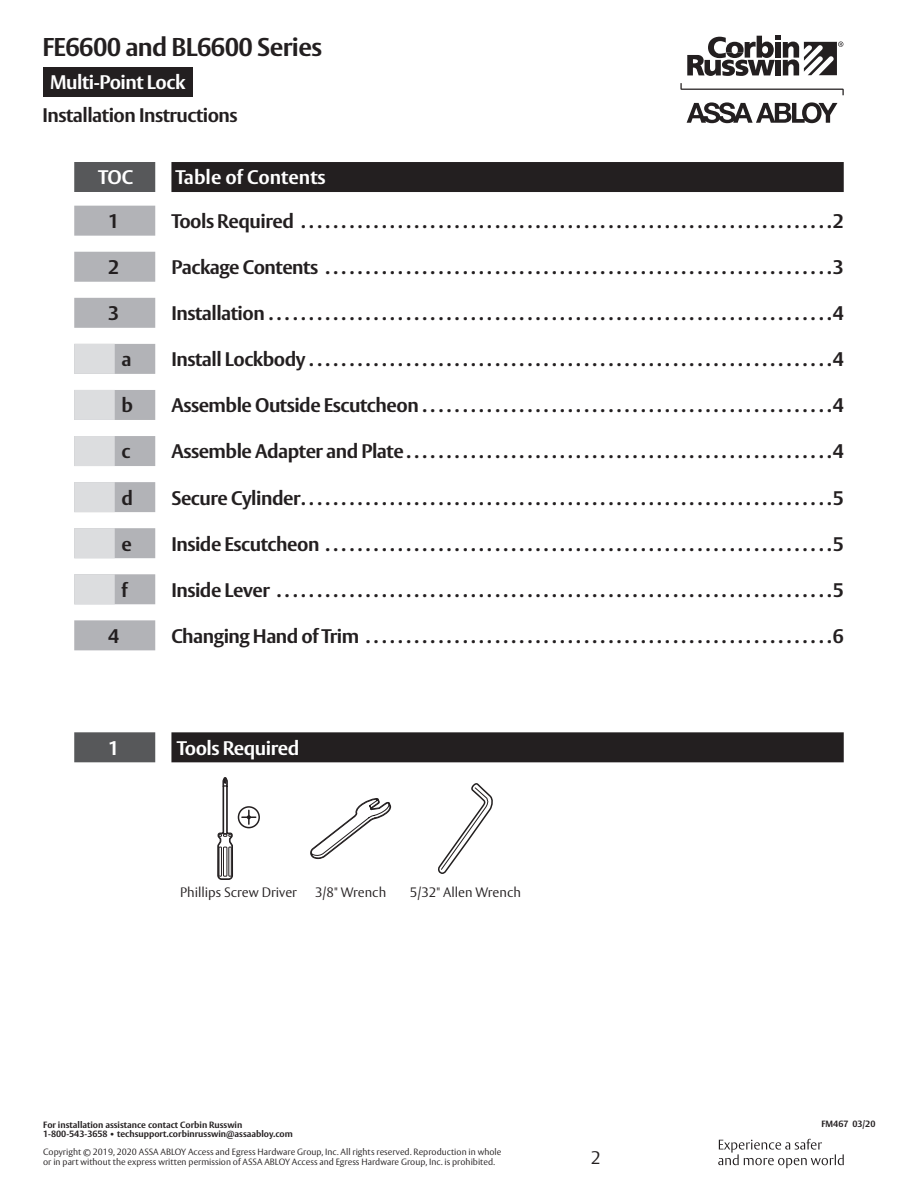
<style>
.page{position:relative;width:918px;height:1188px;background:#fff}
.page>*{position:absolute;margin:0;border:0;box-sizing:border-box;transform-origin:0 0}
.t1{font:700 25.5px "ASSA Vesta";letter-spacing:-.025em;color:#231f20}
.t2{font:700 19.5px "ASSA Vesta";letter-spacing:-.025em;color:#231f20}
.t3{font:700 19.5px "ASSA Vesta";letter-spacing:-.025em;color:#fff}
.t4{font:700 19.5px "ASSA Vesta";color:#fff}
.t5{font:300 18px "ASSA Vesta";color:#231f20}
.t6{font:300 13.5px "ASSA Vesta";color:#231f20}
.t7{font:300 9px/10.8px "ASSA Vesta";color:#231f20}
.t8{font:700 9px/9px "ASSA Vesta";color:#231f20}
</style>
<div class="page">
<div style="left:43px;top:67px;width:150px;height:30px;background:#231f20"></div>
<svg style="left:680px;top:83px;width:164px;height:12px"></svg>
<svg style="left:687px;top:102px;width:150px;height:21px"></svg>
<svg style="left:687px;top:36px;width:156px;height:40px"></svg>
<svg style="left:718px;top:1139px;width:126px;height:29px"></svg>
<div style="left:74px;top:732px;width:81px;height:30px;background:#57585a"></div>
<div style="left:171px;top:732px;width:673px;height:30px;background:#231f20"></div>
<svg style="left:217px;top:777px;width:16px;height:103px"></svg>
<svg style="left:238px;top:807px;width:21px;height:21px"></svg>
<div style="left:238px;top:806px;width:22px;height:22px;border:2px solid #231f20;border-radius:50%"></div>
<svg style="left:242px;top:810px;width:14px;height:14px"></svg>
<svg style="left:310px;top:798px;width:81px;height:61px"></svg>
<svg style="left:438px;top:783px;width:55px;height:91px"></svg>
<div style="left:74px;top:162px;width:81px;height:30px;background:#57585a"></div>
<div style="left:171px;top:162px;width:673px;height:30px;background:#231f20"></div>
<div style="left:74px;top:206px;width:81px;height:30px;background:#b2b3b7"></div>
<div style="left:74px;top:252px;width:81px;height:30px;background:#b2b3b7"></div>
<div style="left:74px;top:298px;width:81px;height:30px;background:#b2b3b7"></div>
<div style="left:74px;top:344px;width:81px;height:30px;background:#b2b3b7"></div>
<div style="left:74px;top:344px;width:41px;height:30px;background:#dcdddf"></div>
<div style="left:74px;top:390px;width:81px;height:30px;background:#b2b3b7"></div>
<div style="left:74px;top:390px;width:41px;height:30px;background:#dcdddf"></div>
<div style="left:74px;top:436px;width:81px;height:30px;background:#b2b3b7"></div>
<div style="left:74px;top:436px;width:41px;height:30px;background:#dcdddf"></div>
<div style="left:74px;top:482px;width:81px;height:30px;background:#b2b3b7"></div>
<div style="left:74px;top:482px;width:41px;height:30px;background:#dcdddf"></div>
<div style="left:74px;top:528px;width:81px;height:30px;background:#b2b3b7"></div>
<div style="left:74px;top:528px;width:41px;height:30px;background:#dcdddf"></div>
<div style="left:74px;top:574px;width:81px;height:30px;background:#b2b3b7"></div>
<div style="left:74px;top:574px;width:41px;height:30px;background:#dcdddf"></div>
<div style="left:74px;top:620px;width:81px;height:30px;background:#b2b3b7"></div>
<h1 class="t1" style="left:43px;top:31px;width:281px">FE6600 and BL6600 Series</h1>
<p class="t3" style="left:50px;top:70px;width:137px">Multi-Point Lock</p>
<p class="t2" style="left:43px;top:103px;width:197px">Installation Instructions</p>
<p class="t3" style="left:98px;top:166px;width:37px">TOC</p>
<p class="t4" style="left:176px;top:166px;width:152px">Table of Contents</p>
<p class="t2" style="left:108px;top:209px;width:13px">1</p>
<p class="t2" style="left:171px;top:209px;width:674px">Tools Required . . . . . . . . . . . . . . . . . . . . . . . . . . . . . . . . . . . . . . . . . . . . . . . . . . . . . . . . . . . . . . . . . 2</p>
<p class="t2" style="left:108px;top:255px;width:13px">2</p>
<p class="t2" style="left:171px;top:255px;width:674px">Package Contents . . . . . . . . . . . . . . . . . . . . . . . . . . . . . . . . . . . . . . . . . . . . . . . . . . . . . . . . . . . . . . 3</p>
<p class="t2" style="left:108px;top:301px;width:13px">3</p>
<p class="t2" style="left:171px;top:301px;width:674px">Installation . . . . . . . . . . . . . . . . . . . . . . . . . . . . . . . . . . . . . . . . . . . . . . . . . . . . . . . . . . . . . . . . . . . . . 4</p>
<p class="t2" style="left:122px;top:348px;width:12px">a</p>
<p class="t2" style="left:171px;top:348px;width:674px">Install Lockbody . . . . . . . . . . . . . . . . . . . . . . . . . . . . . . . . . . . . . . . . . . . . . . . . . . . . . . . . . . . . . . . . 4</p>
<p class="t2" style="left:122px;top:394px;width:13px">b</p>
<p class="t2" style="left:171px;top:394px;width:674px">Assemble Outside Escutcheon . . . . . . . . . . . . . . . . . . . . . . . . . . . . . . . . . . . . . . . . . . . . . . . . . . 4</p>
<p class="t2" style="left:122px;top:440px;width:11px">c</p>
<p class="t2" style="left:171px;top:440px;width:674px">Assemble Adapter and Plate . . . . . . . . . . . . . . . . . . . . . . . . . . . . . . . . . . . . . . . . . . . . . . . . . . . . 4</p>
<p class="t2" style="left:122px;top:486px;width:13px">d</p>
<p class="t2" style="left:171px;top:486px;width:674px">Secure Cylinder . . . . . . . . . . . . . . . . . . . . . . . . . . . . . . . . . . . . . . . . . . . . . . . . . . . . . . . . . . . . . . . . . 5</p>
<p class="t2" style="left:122px;top:532px;width:12px">e</p>
<p class="t2" style="left:171px;top:532px;width:674px">Inside Escutcheon . . . . . . . . . . . . . . . . . . . . . . . . . . . . . . . . . . . . . . . . . . . . . . . . . . . . . . . . . . . . . . 5</p>
<p class="t2" style="left:122px;top:578px;width:8px">f</p>
<p class="t2" style="left:171px;top:578px;width:674px">Inside Lever . . . . . . . . . . . . . . . . . . . . . . . . . . . . . . . . . . . . . . . . . . . . . . . . . . . . . . . . . . . . . . . . . . . . 5</p>
<p class="t2" style="left:108px;top:624px;width:13px">4</p>
<p class="t2" style="left:171px;top:624px;width:674px">Changing Hand of Trim . . . . . . . . . . . . . . . . . . . . . . . . . . . . . . . . . . . . . . . . . . . . . . . . . . . . . . . . . 6</p>
<p class="t3" style="left:108px;top:736px;width:13px">1</p>
<p class="t3" style="left:177px;top:736px;width:124px">Tools Required</p>
<p class="t6" style="left:180px;top:885px;width:118px">Phillips Screw Driver</p>
<p class="t6" style="left:315px;top:885px;width:73px">3/8" Wrench</p>
<p class="t6" style="left:410px;top:885px;width:113px">5/32" Allen Wrench</p>
<p class="t8" style="left:43px;top:1121px;width:251px">For installation assistance contact Corbin Russwin<br>1-800-543-3658 • techsupport.corbinrusswin@assaabloy.com</p>
<p class="t7" style="left:43px;top:1147px;width:460px">Copyright © 2019, 2020 ASSA ABLOY Access and Egress Hardware Group, Inc. All rights reserved. Reproduction in whole or in part without the express written permission of ASSA ABLOY Access and Egress Hardware Group, Inc. is prohibited.</p>
<p class="t5" style="left:591px;top:1147px;width:12px">2</p>
<p class="t8" style="left:821px;top:1120px;width:56px">FM467 03/20</p>
</div>
